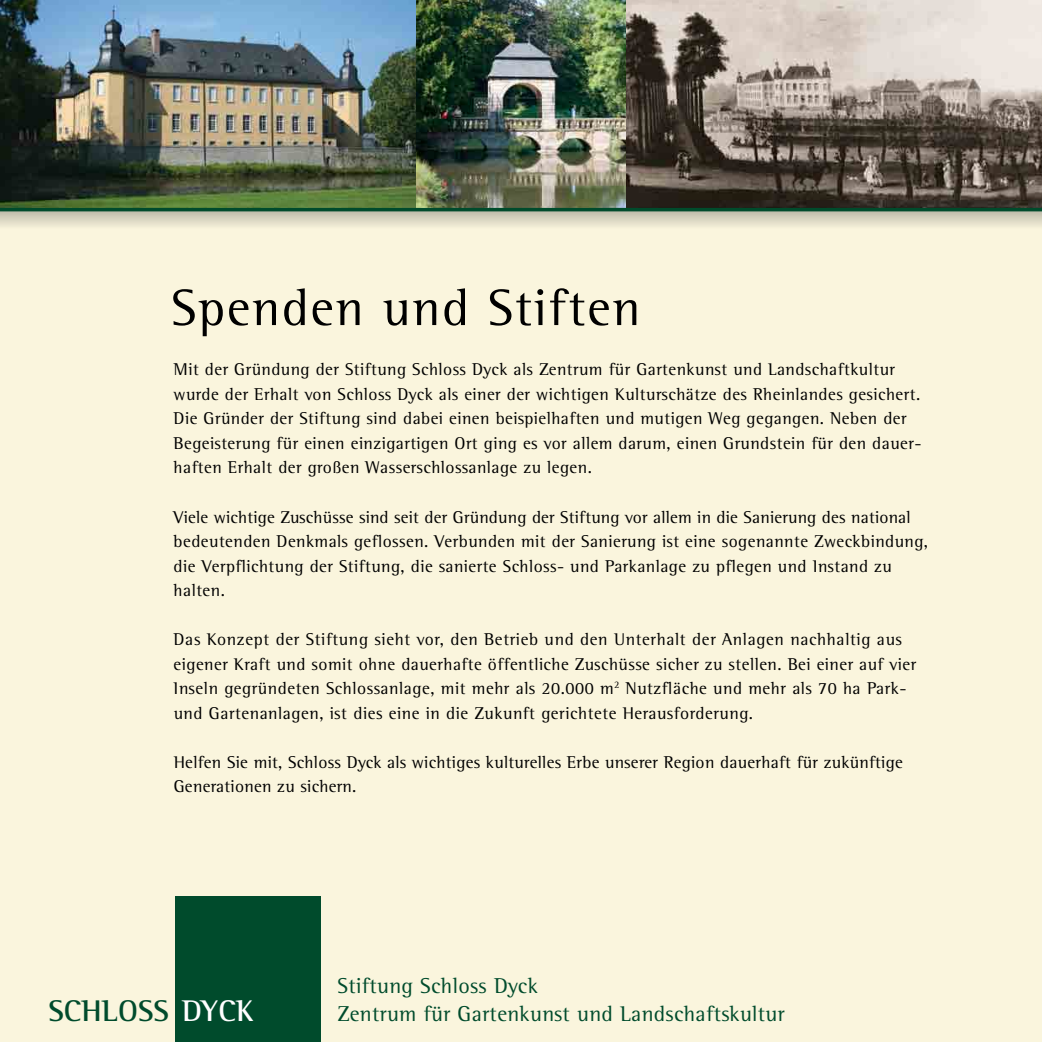
<style>
.page{position:relative;width:1042px;height:1042px;background:#faf5dd}
.page>*{position:absolute;margin:0;border:0;box-sizing:border-box;transform-origin:0 0}
.t1{font:52.5px "Rotis Semi Serif";letter-spacing:.03em;color:#000}
.t2{font:700 30.62px "Rotis Semi Serif";color:#004b2c}
.t3{font:22.05px "Rotis Semi Serif";letter-spacing:.015em;color:#004b2c}
.t4{font:17.5px/24.5px "Rotis Semi Serif";letter-spacing:.025em;color:#000}
.s1{color:#fff}
</style>
<div class="page">
<svg style="left:0;top:211px;width:1042px;height:15px;background:#d0cfbb"></svg>
<img style="left:0;top:0;width:1042px;height:208px">
<div style="left:175px;top:896px;width:145px;height:146px;background:#004b2c"></div>
<hr style="left:0;top:208px;width:1042px;height:3px;background:#004b2c">
<h1 class="t1" style="left:171px;top:277px;width:471px">Spenden und Stiften</h1>
<p class="t4" style="left:174px;top:357px;width:749px">Mit der Gründung der Stiftung Schloss Dyck als Zentrum für Gartenkunst und Landschaftkultur wurde der Erhalt von Schloss Dyck als einer der wichtigen Kulturschätze des Rheinlandes gesichert.<br>Die Gründer der Stiftung sind dabei einen beispielhaften und mutigen Weg gegangen. Neben der Begeisterung für einen einzigartigen Ort ging es vor allem darum, einen Grundstein für den dauer&shy;haften Erhalt der großen Wasserschlossanlage zu legen.</p>
<p class="t4" style="left:174px;top:504px;width:756px">Viele wichtige Zuschüsse sind seit der Gründung der Stiftung vor allem in die Sanierung des national bedeutenden Denkmals geflossen. Verbunden mit der Sanierung ist eine sogenannte Zweckbindung, die Verpflichtung der Stiftung, die sanierte Schloss- und Parkanlage zu pflegen und Instand zu halten.</p>
<p class="t4" style="left:174px;top:627px;width:744px">Das Konzept der Stiftung sieht vor, den Betrieb und den Unterhalt der Anlagen nachhaltig aus eigener Kraft und somit ohne dauerhafte öffentliche Zuschüsse sicher zu stellen. Bei einer auf vier Inseln gegründeten Schlossanlage, mit mehr als 20.000 m<sup>2</sup> Nutzfläche und mehr als 70 ha Park&shy;und Gartenanlagen, ist dies eine in die Zukunft gerichtete Herausforderung.</p>
<p class="t4" style="left:174px;top:749px;width:731px">Helfen Sie mit, Schloss Dyck als wichtiges kulturelles Erbe unserer Region dauerhaft für zukünftige<br>Generationen zu sichern.</p>
<p class="t3" style="left:338px;top:972px;width:202px">Stiftung Schloss Dyck</p>
<h2 class="t2" style="left:48px;top:993px;width:207px">SCHLOSS <span class="s1">DYCK</span></h2>
<p class="t3" style="left:338px;top:1001px;width:449px">Zentrum für Gartenkunst und Landschaftskultur</p>
</div>
